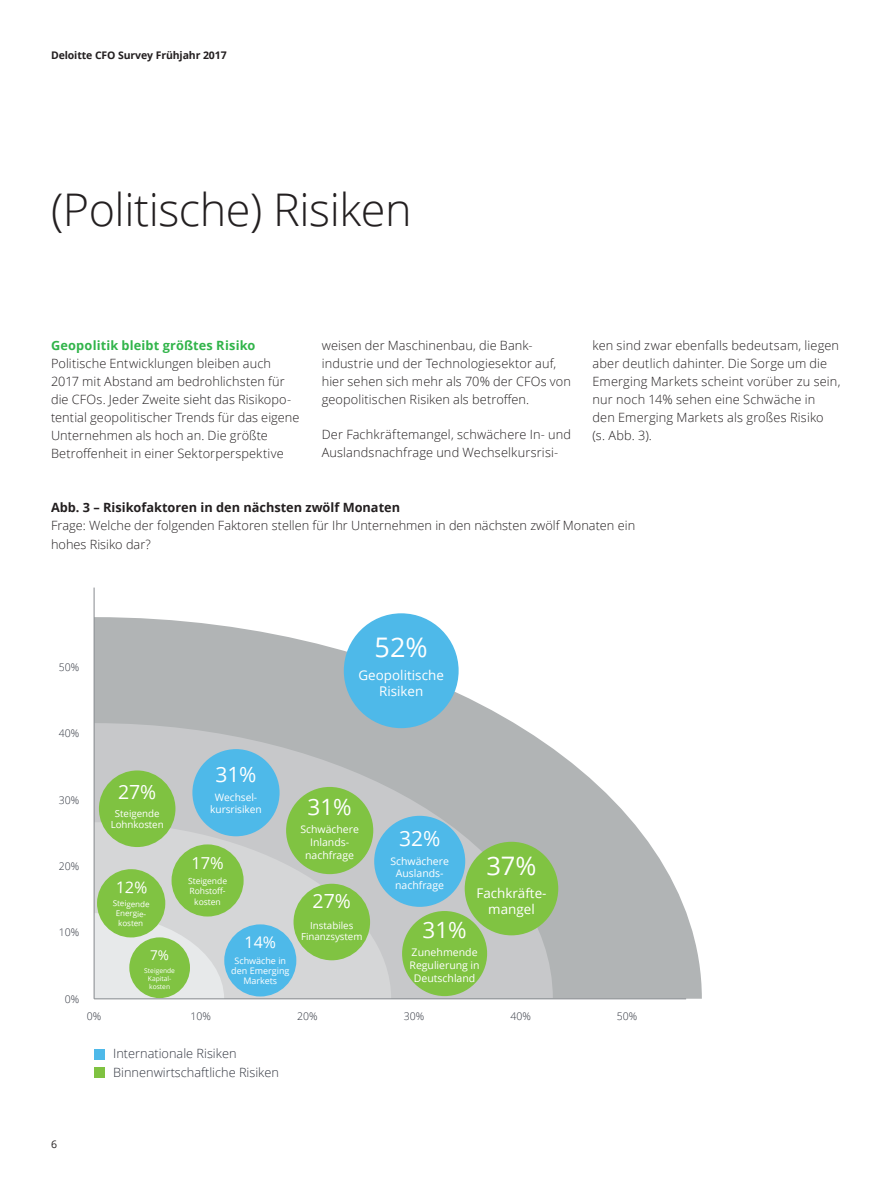
<style>
.page{position:relative;width:893px;height:1191px;background:#fff}
.page>*{position:absolute;margin:0;border:0;box-sizing:border-box;transform-origin:0 0}
.t1{font:300 45px "Open Sans";letter-spacing:-.01em;color:#231f20}
.t2{font:27px "Open Sans";color:#fff}
.t3{font:25.5px "Open Sans";color:#fff}
.t4{font:22.5px "Open Sans";color:#fff}
.t5{font:21px "Open Sans";color:#fff}
.t6{font:19.5px "Open Sans";color:#fff}
.t7{font:16.5px "Open Sans";color:#fff}
.t8{font:16.05px "Open Sans";color:#fff}
.t9{font:13.5px "Open Sans";color:#fff}
.t10{font:13.35px/16px "Open Sans";color:#fff;text-align:center}
.t11{font:300 12.75px/18px "Open Sans";letter-spacing:.01em;color:#231f20}
.t12{font:300 12.75px "Open Sans";color:#323640}
.t13{font:700 12.75px "Open Sans";color:#231f20}
.t14{font:700 12.75px "Open Sans";letter-spacing:.015em;color:#31b44a}
.t15{font:10.5px/12.9px "Open Sans";color:#fff;text-align:center}
.t16{font:300 10.5px "Open Sans";color:#323640}
.t17{font:700 10.5px "Open Sans";letter-spacing:-.01em;color:#231f20}
.t18{font:10.5px "Open Sans";color:#231f20}
.t19{font:10.2px "Open Sans";letter-spacing:-.005em;color:#fff}
.t20{font:9.75px/11.6px "Open Sans";letter-spacing:-.005em;color:#fff;text-align:center}
.t21{font:9px/10.1px "Open Sans";color:#fff;text-align:center}
.t22{font:8.55px/10.2px "Open Sans";letter-spacing:-.005em;color:#fff;text-align:center}
.t23{font:8.1px/9.8px "Open Sans";color:#fff;text-align:center}
.t24{font:6.75px/8.1px "Open Sans";color:#fff;text-align:center}
</style>
<div class="page">
<div style="left:94px;top:1067px;width:11px;height:11px;background:#7fc241"></div>
<div style="left:94px;top:1049px;width:11px;height:10px;background:#4eb9e9"></div>
<svg style="left:95px;top:617px;width:607px;height:381px;fill:#b1b4b5"></svg>
<svg style="left:95px;top:723px;width:458px;height:275px;background:#bbbebf"></svg>
<svg style="left:95px;top:822px;width:296px;height:176px;background:#d0d2d2"></svg>
<svg style="left:95px;top:913px;width:129px;height:85px;background:#e1e3e3"></svg>
<hr style="left:94px;top:587px;width:1px;height:411px;background:#868a8e">
<hr style="left:94px;top:998px;width:592px;height:1px;background:#868a8e">
<div style="left:374px;top:815px;width:91px;height:92px;background:#4eb9e9;border-radius:50%"></div>
<div style="left:192px;top:749px;width:88px;height:87px;background:#4eb9e9;border-radius:50%"></div>
<div style="left:344px;top:613px;width:115px;height:115px;background:#4eb9e9;border-radius:50%"></div>
<div style="left:224px;top:924px;width:72px;height:72px;background:#4eb9e9;border-radius:50%"></div>
<div style="left:465px;top:841px;width:93px;height:94px;background:#80c342;border-radius:50%"></div>
<div style="left:99px;top:770px;width:76px;height:77px;background:#7fc241;border-radius:50%"></div>
<div style="left:294px;top:883px;width:76px;height:77px;background:#80c342;border-radius:50%"></div>
<div style="left:172px;top:844px;width:72px;height:72px;background:#80c342;border-radius:50%"></div>
<div style="left:129px;top:937px;width:61px;height:61px;background:#80c342;border-radius:50%"></div>
<div style="left:286px;top:787px;width:87px;height:87px;background:#80c342;border-radius:50%"></div>
<div style="left:402px;top:911px;width:85px;height:85px;background:#80c342;border-radius:50%"></div>
<div style="left:97px;top:868px;width:69px;height:70px;background:#80c342;border-radius:50%"></div>
<p class="t17" style="left:51px;top:48px;width:177px">Deloitte CFO Survey Frühjahr 2017</p>
<h1 class="t1" style="left:51px;top:179px;width:362px">(Politische) Risiken</h1>
<p class="t14" style="left:51px;top:336px;width:206px">Geopolitik bleibt größtes Risiko</p>
<p class="t11" style="left:51px;top:354px;width:250px">Politische Entwicklungen bleiben auch 2017 mit Abstand am bedrohlichsten für die CFOs. Jeder Zweite sieht das Risikopo&shy;tential geopolitischer Trends für das eigene Unternehmen als hoch an. Die größte Betroffenheit in einer Sektorperspektive</p>
<p class="t11" style="left:322px;top:336px;width:251px">weisen der Maschinenbau, die Bank&shy;industrie und der Technologiesektor auf, hier sehen sich mehr als 70% der CFOs von geopolitischen Risiken als betroffen.</p>
<p class="t11" style="left:322px;top:425px;width:251px">Der Fachkräftemangel, schwächere In- und<br>Auslandsnachfrage und Wechselkursrisi-</p>
<p class="t11" style="left:592px;top:336px;width:249px">ken sind zwar ebenfalls bedeutsam, liegen aber deutlich dahinter. Die Sorge um die Emerging Markets scheint vorüber zu sein, nur noch 14% sehen eine Schwäche in den Emerging Markets als großes Risiko<br>(s. Abb. 3).</p>
<p class="t13" style="left:51px;top:499px;width:351px">Abb. 3 – Risikofaktoren in den nächsten zwölf Monaten</p>
<p class="t11" style="left:51px;top:516px;width:586px">Frage: Welche der folgenden Faktoren stellen für Ihr Unternehmen in den nächsten zwölf Monaten ein hohes Risiko dar?</p>
<p class="t16" style="left:59px;top:659px;width:22px">50%</p>
<h2 class="t2" style="left:375px;top:628px;width:55px">52%</h2>
<p class="t10" style="left:358px;top:667px;width:87px">Geopolitische<br>Risiken</p>
<p class="t16" style="left:59px;top:726px;width:22px">40%</p>
<p class="t16" style="left:59px;top:792px;width:22px">30%</p>
<p class="t16" style="left:59px;top:859px;width:22px">20%</p>
<p class="t16" style="left:59px;top:925px;width:22px">10%</p>
<p class="t16" style="left:65px;top:991px;width:16px">0%</p>
<p class="t16" style="left:87px;top:1009px;width:16px">0%</p>
<h3 class="t6" style="left:118px;top:778px;width:40px">27%</h3>
<h3 class="t5" style="left:215px;top:759px;width:43px">31%</h3>
<p class="t19" style="left:215px;top:790px;width:44px">Wechsel-</p>
<p class="t20" style="left:115px;top:807px;width:46px">Steigende</p>
<p class="t19" style="left:210px;top:802px;width:53px">kursrisiken</p>
<p class="t20" style="left:111px;top:819px;width:55px">Lohnkosten</p>
<p class="t23" style="left:113px;top:898px;width:38px;rotate:1deg">Steigende<br>Energie&shy;kosten</p>
<p class="t9" style="left:150px;top:945px;width:20px">7%</p>
<p class="t24" style="left:144px;top:966px;width:32px">Steigende<br>Kapital&shy;kosten</p>
<p class="t7" style="left:191px;top:851px;width:34px">17%</p>
<p class="t22" style="left:188px;top:875px;width:41px">Steigende<br>Rohstoff&shy;kosten</p>
<p class="t8" style="left:245px;top:931px;width:33px">14%</p>
<p class="t21" style="left:231px;top:955px;width:60px">Schwäche in den Emerging<br>Markets</p>
<h3 class="t4" style="left:308px;top:791px;width:46px">31%</h3>
<p class="t15" style="left:300px;top:822px;width:60px">Schwächere<br>Inlands&shy;nachfrage</p>
<h3 class="t6" style="left:313px;top:887px;width:40px">27%</h3>
<p class="t20" style="left:301px;top:919px;width:63px">Instabiles<br>Finanzsystem</p>
<p class="t16" style="left:190px;top:1009px;width:22px">10%</p>
<p class="t16" style="left:297px;top:1009px;width:22px">20%</p>
<p class="t12" style="left:113px;top:1044px;width:125px">Internationale Risiken</p>
<p class="t12" style="left:113px;top:1063px;width:167px">Binnenwirtschaftliche Risiken</p>
<h3 class="t5" style="left:399px;top:824px;width:43px">32%</h3>
<p class="t15" style="left:390px;top:855px;width:60px;line-height:11.6px">Schwächere<br>Auslands-</p>
<p class="t15" style="left:395px;top:878px;width:50px">nachfrage</p>
<h3 class="t4" style="left:422px;top:914px;width:46px">31%</h3>
<h3 class="t3" style="left:486px;top:848px;width:52px">37%</h3>
<p class="t10" style="left:476px;top:884px;width:72px">Fachkräfte&shy;mangel</p>
<p class="t15" style="left:410px;top:945px;width:72px">Zunehmende<br>Regulierung in<br>Deutschland</p>
<p class="t16" style="left:404px;top:1009px;width:22px">30%</p>
<p class="t16" style="left:510px;top:1009px;width:22px">40%</p>
<p class="t18" style="left:51px;top:1137px;width:8px">6</p>
<p class="t16" style="left:617px;top:1009px;width:22px">50%</p>
</div>
